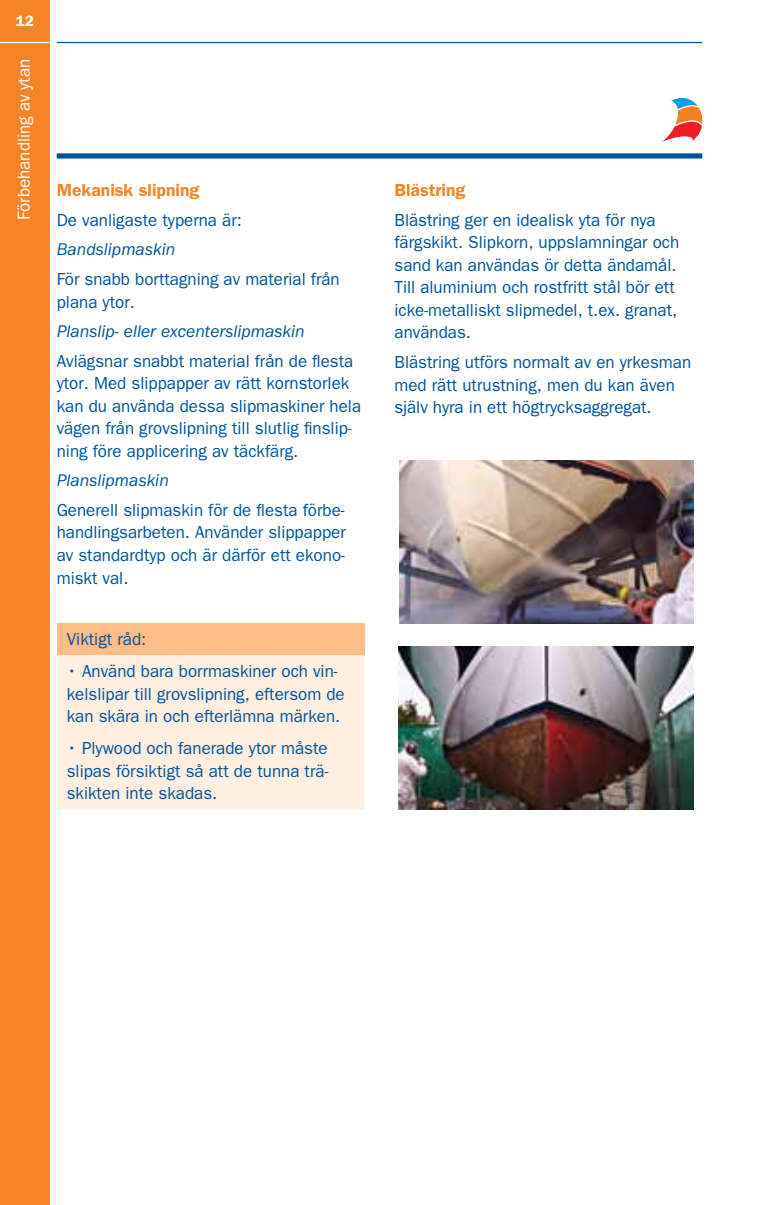
<style>
.page{position:relative;width:759px;height:1205px;background:#fff}
.page>*{position:absolute;margin:0;border:0;box-sizing:border-box;transform-origin:0 0}
.t1{font:17.5px/22.5px "ITC Franklin Gothic Std";color:#00539b}
.t2{font:italic 17.5px "ITC Franklin Gothic Std";color:#00539b}
.t3{font:600 17.5px "ITC Franklin Gothic Std";color:#f58427}
.t4{font:17.5px "ITC Franklin Gothic Std";color:#fff}
.t5{font:600 15px "ITC Franklin Gothic Std";color:#fff}
</style>
<div class="page">
<svg style="left:662px;top:98px;width:41px;height:44px"></svg>
<div style="left:57px;top:153px;width:645px;height:6px;background:#00539b"></div>
<hr style="left:57px;top:42px;width:645px;height:1px;background:#00539b">
<div style="left:0;top:0;width:50px;height:1205px;background:#f58427"></div>
<hr style="left:0;top:42px;width:50px;height:1px;background:#fff">
<div style="left:57px;top:623px;width:307px;height:32px;background:#fcbd8a"></div>
<div style="left:57px;top:655px;width:307px;height:154px;background:#ffefe1"></div>
<img style="left:398px;top:647px;width:294px;height:163px">
<img style="left:399px;top:460px;width:294px;height:163px">
<p class="t5" style="left:16px;top:12px;width:20px">12</p>
<p class="t4" style="left:14px;top:220px;width:163px;rotate:-90deg">Förbehandling av ytan</p>
<p class="t3" style="left:57px;top:180px;width:144px">Mekanisk slipning</p>
<p class="t1" style="left:57px;top:209px;width:187px">De vanligaste typerna är:</p>
<p class="t2" style="left:57px;top:240px;width:120px">Bandslipmaskin</p>
<p class="t1" style="left:57px;top:268px;width:284px">För snabb borttagning av material från plana ytor.</p>
<p class="t2" style="left:57px;top:322px;width:249px">Planslip- eller excenterslipmaskin</p>
<p class="t1" style="left:57px;top:350px;width:306px">Avlägsnar snabbt material från de flesta ytor. Med slippapper av rätt kornstorlek kan du använda dessa slipmaskiner hela vägen från grovslipning till slutlig finslip&shy;ning före applicering av täckfärg.</p>
<p class="t2" style="left:57px;top:471px;width:114px">Planslipmaskin</p>
<p class="t1" style="left:57px;top:499px;width:290px;text-align:justify">Generell slipmaskin för de flesta förbe&shy;handlingsarbeten. Använder slippapper av standardtyp och är därför ett ekono&shy;miskt val.</p>
<p class="t1" style="left:67px;top:628px;width:81px">Viktigt råd:</p>
<p class="t1" style="left:67px;top:660px;width:279px">• Använd bara borrmaskiner och vin&shy;kelslipar till grovslipning, eftersom de kan skära in och efterlämna märken.</p>
<p class="t1" style="left:67px;top:737px;width:263px;text-align:justify">• Plywood och fanerade ytor måste slipas försiktigt så att de tunna trä&shy;skikten inte skadas.</p>
<p class="t3" style="left:394px;top:180px;width:72px">Blästring</p>
<p class="t1" style="left:394px;top:209px;width:286px">Blästring ger en idealisk yta för nya färgskikt. Slipkorn, uppslamningar och sand kan användas ör detta ändamål.<br>Till aluminium och rostfritt stål bör ett icke-metalliskt slipmedel, t.ex. granat, användas.</p>
<p class="t1" style="left:394px;top:351px;width:298px">Blästring utförs normalt av en yrkesman med rätt utrustning, men du kan även själv hyra in ett högtrycksaggregat.</p>
</div>
